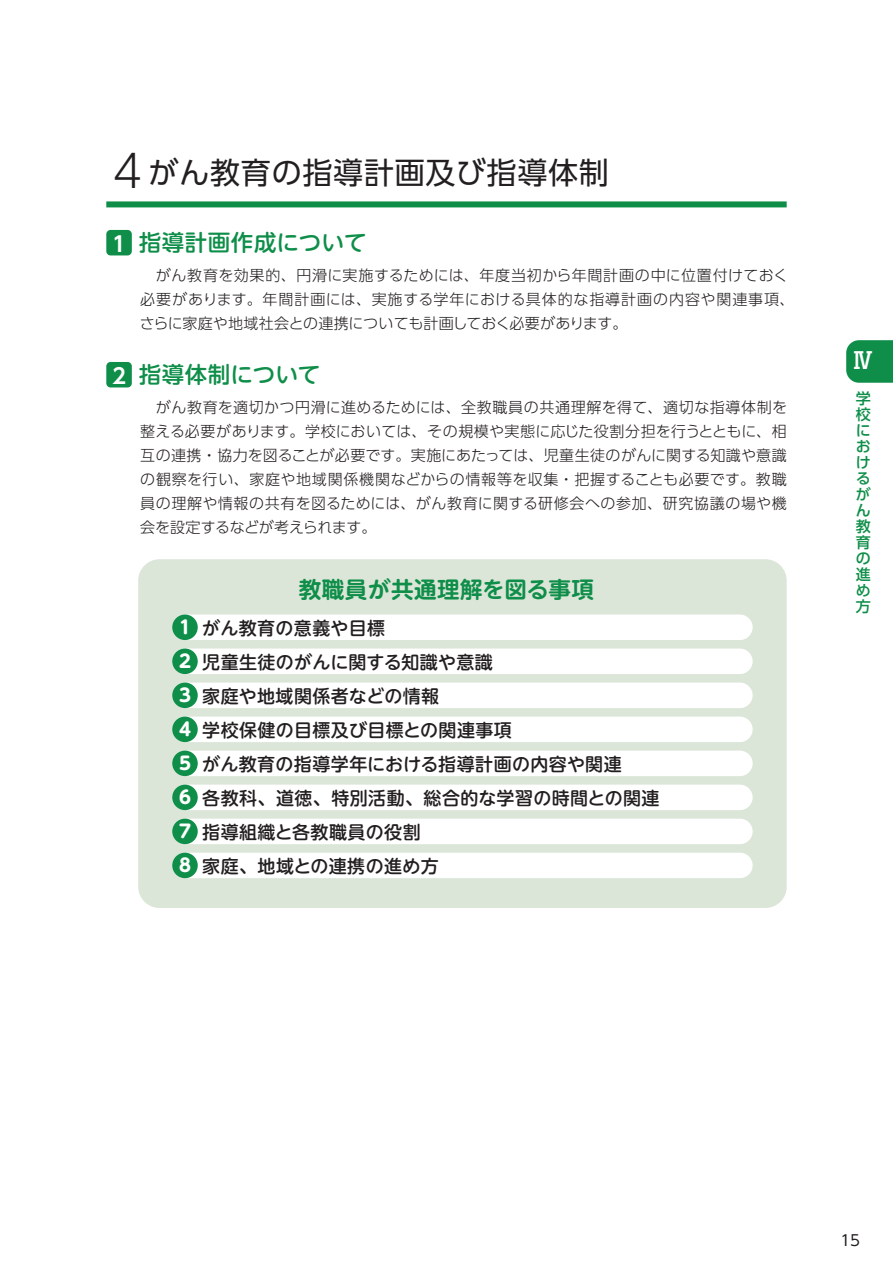
<style>
.page{position:relative;width:893px;height:1263px;background:#fff}
.page>*{position:absolute;margin:0;border:0;box-sizing:border-box;transform-origin:0 0}
.t1{font:30px "UD Shin Go Pro";letter-spacing:.025em;color:#231f20}
.t2{font:500 22.5px "UD Shin M Go Pro";letter-spacing:.015em;color:#0e8e49}
.t3{font:700 22.5px "UD Shin M Go Pro De";letter-spacing:.025em;color:#0e8e49}
.t4{font:500 22.5px "UD Shin Go Pro";color:#fff}
.t5{font:500 18px/34px "UD Shin M Go Pro";letter-spacing:.02em;color:#231f20}
.t6{font:300 15px/24px "UD Shin Go Pro";letter-spacing:.025em;color:#231f20}
.t7{font:500 15px/15.9px "UD Shin Go Pro";color:#0e8e49;text-align:justify}
.t8{font:15px "MO Clear Tone SG";color:#231f20}
.s1{font-family:"MO Clear Tone SG";font-weight:300;font-size:45px}
.s2{font-family:"MO Clear Tone SG";font-weight:600;font-size:21px;color:#fff}
.s3{font-weight:700;color:#fff}
</style>
<div class="page">
<div style="left:106px;top:201px;width:681px;height:6px;background:#0e8e49"></div>
<div style="left:106px;top:230px;width:26px;height:25px;background:#0e8e49;border-radius:4px"></div>
<div style="left:106px;top:362px;width:26px;height:25px;background:#0e8e49;border-radius:4px"></div>
<div style="left:138px;top:559px;width:649px;height:349px;background:#dbe6d8;border-radius:21px"></div>
<div style="left:172px;top:614px;width:581px;height:26px;background:#fff;border-radius:13px"></div>
<div style="left:172px;top:614px;width:26px;height:26px;background:#0e8e49;border-radius:50%"></div>
<div style="left:172px;top:648px;width:581px;height:26px;background:#fff;border-radius:13px"></div>
<div style="left:172px;top:648px;width:26px;height:26px;background:#0e8e49;border-radius:50%"></div>
<div style="left:172px;top:682px;width:581px;height:26px;background:#fff;border-radius:13px"></div>
<div style="left:172px;top:682px;width:26px;height:26px;background:#0e8e49;border-radius:50%"></div>
<div style="left:172px;top:717px;width:581px;height:25px;background:#fff;border-radius:13px"></div>
<div style="left:172px;top:717px;width:26px;height:25px;background:#0e8e49;border-radius:50%"></div>
<div style="left:172px;top:751px;width:581px;height:25px;background:#fff;border-radius:13px"></div>
<div style="left:172px;top:751px;width:26px;height:25px;background:#0e8e49;border-radius:50%"></div>
<div style="left:172px;top:785px;width:581px;height:25px;background:#fff;border-radius:13px"></div>
<div style="left:172px;top:785px;width:26px;height:25px;background:#0e8e49;border-radius:50%"></div>
<div style="left:172px;top:819px;width:581px;height:25px;background:#fff;border-radius:13px"></div>
<div style="left:172px;top:819px;width:26px;height:25px;background:#0e8e49;border-radius:50%"></div>
<div style="left:172px;top:853px;width:581px;height:25px;background:#fff;border-radius:13px"></div>
<div style="left:172px;top:853px;width:26px;height:25px;background:#0e8e49;border-radius:50%"></div>
<svg style="left:846px;top:340px;width:47px;height:43px"></svg>
<h1 class="t1" style="left:114px;top:149px;width:497px"><span class="s1">4</span> がん教育の指導計画及び指導体制</h1>
<h2 class="t2" style="left:112px;top:224px;width:256px"><span class="s2">1</span> 指導計画作成について</h2>
<p class="t6" style="left:140px;top:263px;width:656px">　がん教育を効果的、円滑に実施するためには、年度当初から年間計画の中に位置付けておく必要があります。年間計画には、実施する学年における具体的な指導計画の内容や関連事項、さらに家庭や地域社会との連携についても計画しておく必要があります。</p>
<h2 class="t2" style="left:112px;top:356px;width:210px"><span class="s2">2</span> 指導体制について</h2>
<p class="t6" style="left:140px;top:395px;width:648px;text-align:justify">　がん教育を適切かつ円滑に進めるためには、全教職員の共通理解を得て、適切な指導体制を整える必要があります。学校においては、その規模や実態に応じた役割分担を行うとともに、相互の連携・協力を図ることが必要です。実施にあたっては、児童生徒のがんに関する知識や意識の観察を行い、家庭や地域関係機関などからの情報等を収集・把握することも必要です。教職員の理解や情報の共有を図るためには、がん教育に関する研修会への参加、研究協議の場や機会を設定するなどが考えられます。</p>
<h2 class="t3" style="left:299px;top:571px;width:297px">教職員が共通理解を図る事項</h2>
<p class="t5" style="left:179px;top:610px;width:482px"><span class="s3">1</span> がん教育の意義や目標<br><span class="s3">2</span> 児童生徒のがんに関する知識や意識<br><span class="s3">3</span> 家庭や地域関係者などの情報<br><span class="s3">4</span> 学校保健の目標及び目標との関連事項<br><span class="s3">5</span> がん教育の指導学年における指導計画の内容や関連<br><span class="s3">6</span> 各教科、道徳、特別活動、総合的な学習の時間との関連<br><span class="s3">7</span> 指導組織と各教職員の役割<br><span class="s3">8</span> 家庭、地域との連携の進め方</p>
<h2 class="t4" style="left:852px;top:343px;width:24px">Ⅳ</h2>
<p class="t7" style="left:856px;top:390px;width:17px">学校におけるがん教育の進め方</p>
<p class="t8" style="left:841px;top:1230px;width:20px">15</p>
</div>
